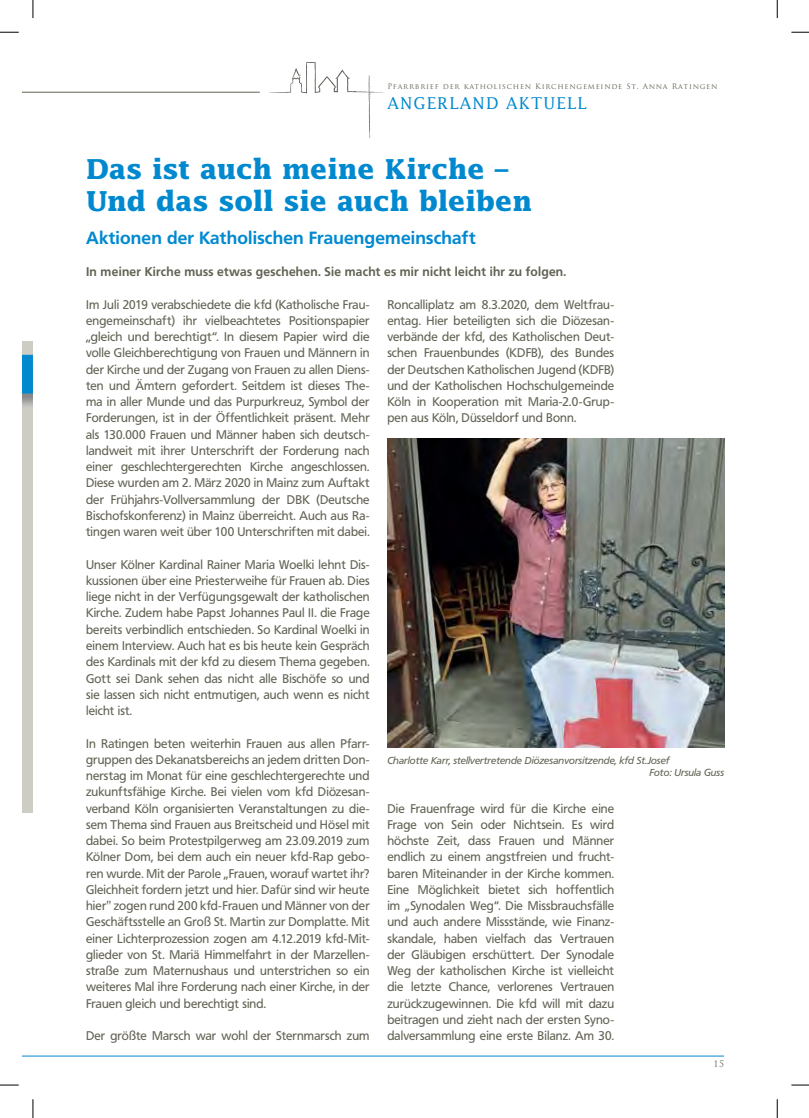
<style>
.page{position:relative;width:809px;height:1118px;background:#fff}
.page>*{position:absolute;margin:0;border:0;box-sizing:border-box;transform-origin:0 0}
.t1{font:700 27.5px/32.5px "Lucida Std";letter-spacing:-.01em;color:#0089cf}
.t2{font:700 17.5px "Frutiger BQ";letter-spacing:.01em;color:#0089cf}
.t3{font:16.25px "Lucida Std";letter-spacing:.07em;color:#0089cf}
.t4{font:12.5px/16.2px "Frutiger BQ";letter-spacing:.01em;color:#636254;text-align:justify}
.t5{font:700 12.5px "Frutiger BQ";letter-spacing:.025em;color:#636254}
.t6{font:italic 10px/12.5px "Frutiger BQ";color:#636254}
.t7{font:8.75px "Trajan Pro";color:#636254}
.t8{font:7.5px "Trajan Pro";letter-spacing:.1em;color:#636254}
</style>
<div class="page">
<svg style="left:269px;top:62px;width:115px;height:77px"></svg>
<div style="left:22px;top:341px;width:11px;height:471px;background:#cdcdc4"></div>
<hr style="left:22px;top:92px;width:238px;height:1px;background:#636254">
<hr style="left:22px;top:1055px;width:702px;height:1px;background:#0089cf">
<svg style="left:22px;top:355px;width:11px;height:38px"></svg>
<img style="left:387px;top:438px;width:337px;height:309px">
<svg style="left:0;top:31px;width:19px;height:2px"></svg>
<svg style="left:791px;top:31px;width:18px;height:2px"></svg>
<svg style="left:0;top:1084px;width:19px;height:1px"></svg>
<svg style="left:791px;top:1084px;width:18px;height:1px"></svg>
<svg style="left:32px;top:0;width:2px;height:18px"></svg>
<svg style="left:32px;top:1099px;width:2px;height:19px"></svg>
<svg style="left:776px;top:0;width:2px;height:18px"></svg>
<svg style="left:776px;top:1099px;width:2px;height:19px"></svg>
<p class="t8" style="left:387px;top:82px;width:332px">Pfarrbrief der katholischen Kirchengemeinde St. Anna Ratingen</p>
<h3 class="t3" style="left:387px;top:94px;width:201px">ANGERLAND AKTUELL</h3>
<h1 class="t1" style="left:86px;top:154px;width:447px">Das ist auch meine Kirche –<br>Und das soll sie auch bleiben</h1>
<h2 class="t2" style="left:86px;top:230px;width:391px">Aktionen der Katholischen Frauengemeinschaft</h2>
<p class="t5" style="left:86px;top:266px;width:482px">In meiner Kirche muss etwas geschehen. Sie macht es mir nicht leicht ihr zu folgen.</p>
<p class="t4" style="left:86px;top:297px;width:285px">Im Juli 2019 verabschiedete die kfd (Katholische Frau&shy;engemeinschaft) ihr vielbeachtetes Positionspapier „gleich und berechtigt“. In diesem Papier wird die volle Gleichberechtigung von Frauen und Männern in der Kirche und der Zugang von Frauen zu allen Diens&shy;ten und Ämtern gefordert. Seitdem ist dieses The&shy;ma in aller Munde und das Purpurkreuz, Symbol der Forderungen, ist in der Öffentlichkeit präsent. Mehr als 130.000 Frauen und Männer haben sich deutsch&shy;landweit mit ihrer Unterschrift der Forderung nach einer geschlechtergerechten Kirche angeschlossen.<br>Diese wurden am 2. März 2020 in Mainz zum Auftakt der Frühjahrs-Vollversammlung der DBK (Deutsche Bischofskonferenz) in Mainz überreicht. Auch aus Ra&shy;tingen waren weit über 100 Unterschriften mit dabei.</p>
<p class="t4" style="left:86px;top:557px;width:285px">Unser Kölner Kardinal Rainer Maria Woelki lehnt Dis&shy;kussionen über eine Priesterweihe für Frauen ab. Dies liege nicht in der Verfügungsgewalt der katholischen Kirche. Zudem habe Papst Johannes Paul II. die Frage bereits verbindlich entschieden. So Kardinal Woelki in einem Interview. Auch hat es bis heute kein Gespräch des Kardinals mit der kfd zu diesem Thema gegeben.<br>Gott sei Dank sehen das nicht alle Bischöfe so und sie lassen sich nicht entmutigen, auch wenn es nicht leicht ist.</p>
<p class="t4" style="left:86px;top:736px;width:285px">In Ratingen beten weiterhin Frauen aus allen Pfarr&shy;gruppen des Dekanatsbereichs an jedem dritten Don&shy;nerstag im Monat für eine geschlechtergerechte und zukunftsfähige Kirche. Bei vielen vom kfd Diözesan&shy;verband Köln organisierten Veranstaltungen zu die&shy;sem Thema sind Frauen aus Breitscheid und Hösel mit dabei. So beim Protestpilgerweg am 23.09.2019 zum Kölner Dom, bei dem auch ein neuer kfd-Rap gebo&shy;ren wurde. Mit der Parole „Frauen, worauf wartet ihr?<br>Gleichheit fordern jetzt und hier. Dafür sind wir heute hier" zogen rund 200 kfd-Frauen und Männer von der Geschäftsstelle an Groß St. Martin zur Domplatte. Mit einer Lichterprozession zogen am 4.12.2019 kfd-Mit&shy;glieder von St. Mariä Himmelfahrt in der Marzellen&shy;straße zum Maternushaus und unterstrichen so ein weiteres Mal ihre Forderung nach einer Kirche, in der Frauen gleich und berechtigt sind.</p>
<p class="t4" style="left:86px;top:1028px;width:285px">Der größte Marsch war wohl der Sternmarsch zum</p>
<p class="t4" style="left:387px;top:297px;width:228px">Roncalliplatz am 8.3.2020, dem Weltfrau&shy;entag. Hier beteiligten sich die Diözesan&shy;verbände der kfd, des Katholischen Deut&shy;schen Frauenbundes (KDFB), des Bundes der Deutschen Katholischen Jugend (KDFB) und der Katholischen Hochschulgemeinde Köln in Kooperation mit Maria-2.0-Grup&shy;pen aus Köln, Düsseldorf und Bonn.</p>
<p class="t6" style="left:649px;top:754px;width:76px;text-indent:-262px">Charlotte Karr, stellvertretende Diözesanvorsitzende, kfd St.Josef<br>Foto: Ursula Guss</p>
<p class="t4" style="left:387px;top:801px;width:228px">Die Frauenfrage wird für die Kirche eine Frage von Sein oder Nichtsein. Es wird höchste Zeit, dass Frauen und Männer endlich zu einem angstfreien und frucht&shy;baren Miteinander in der Kirche kommen.<br>Eine Möglichkeit bietet sich hoffentlich im „Synodalen Weg“. Die Missbrauchsfälle und auch andere Missstände, wie Finanz&shy;skandale, haben vielfach das Vertrauen der Gläubigen erschüttert. Der Synodale Weg der katholischen Kirche ist vielleicht die letzte Chance, verlorenes Vertrauen zurückzugewinnen. Die kfd will mit dazu beitragen und zieht nach der ersten Syno&shy;dalversammlung eine erste Bilanz. Am 30.</p>
<p class="t7" style="left:713px;top:1058px;width:12px">15</p>
</div>
